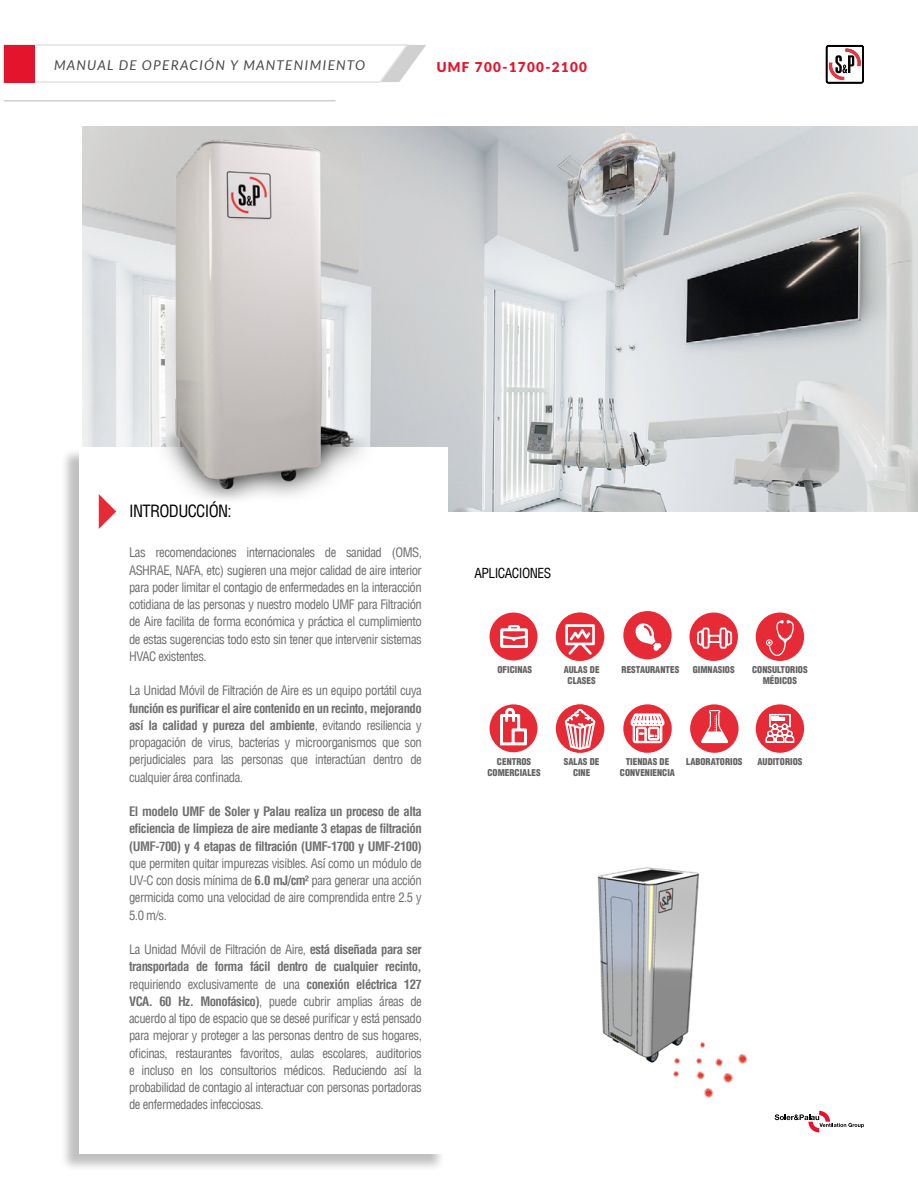
<style>
.page{position:relative;width:918px;height:1188px;background:#fff}
.page>*{position:absolute;margin:0;border:0;box-sizing:border-box;transform-origin:0 0}
.t1{font:condensed 16.5px "Helvetica LT";letter-spacing:-.04em;color:#000}
.t2{font:italic 13.5px "Lato";letter-spacing:.1em;color:#4a4a49}
.t3{font:900 13.5px "Lato";letter-spacing:.1em;color:#e4142d}
.t4{font:condensed 13.5px "Helvetica LT";letter-spacing:-.04em;color:#000}
.t5{font:condensed 12.75px/17.2px "Helvetica LT";letter-spacing:-.04em;color:#706f6f;text-align:justify}
.t6{font:700 condensed 12.75px/17.2px "Helvetica LT";letter-spacing:-.04em;color:#706f6f;text-align:justify}
.t7{font:900 condensed 9.15px/10.9px "Helvetica LT";color:#646363;text-align:center}
.s1{font-weight:700}
</style>
<div class="page">
<svg style="left:775px;top:1111px;width:89px;height:21px"></svg>
<svg style="left:3px;top:44px;width:423px;height:39px"></svg>
<hr style="left:4px;top:100px;width:331px;height:2px;background:#d0d0d0">
<svg style="left:825px;top:44px;width:39px;height:40px"></svg>
<img style="left:597px;top:867px;width:198px;height:247px">
<img style="left:83px;top:126px;width:835px;height:385px">
<div style="left:59px;top:448px;width:386px;height:724px;background:#000;opacity:.25"></div>
<div style="left:80px;top:447px;width:368px;height:707px;background:#fff"></div>
<div style="left:4px;top:45px;width:30px;height:37px;background:#e4142d"></div>
<img style="left:112px;top:100px;width:282px;height:412px">
<div style="left:490px;top:613px;width:47px;height:47px;background:#e62a36;border-radius:50%"></div>
<div style="left:490px;top:704px;width:47px;height:48px;background:#e62a36;border-radius:50%"></div>
<svg style="left:500px;top:625px;width:28px;height:23px"></svg>
<div style="left:556px;top:613px;width:48px;height:48px;background:#e62a36;border-radius:50%"></div>
<div style="left:556px;top:704px;width:48px;height:49px;background:#e62a36;border-radius:50%"></div>
<svg style="left:565px;top:624px;width:30px;height:31px"></svg>
<div style="left:690px;top:613px;width:48px;height:48px;background:#e62a36;border-radius:50%"></div>
<div style="left:756px;top:613px;width:48px;height:48px;background:#e62a36;border-radius:50%"></div>
<svg style="left:698px;top:627px;width:35px;height:22px"></svg>
<svg style="left:623px;top:704px;width:49px;height:49px"></svg>
<div style="left:690px;top:704px;width:49px;height:49px;background:#e62a36;border-radius:50%"></div>
<div style="left:756px;top:704px;width:48px;height:49px;background:#e62a36;border-radius:50%"></div>
<svg style="left:631px;top:708px;width:34px;height:35px"></svg>
<svg style="left:701px;top:710px;width:27px;height:33px"></svg>
<svg style="left:499px;top:706px;width:29px;height:47px"></svg>
<svg style="left:564px;top:708px;width:32px;height:45px"></svg>
<div style="left:623px;top:611px;width:49px;height:48px;background:#e62a36;border-radius:50%"></div>
<svg style="left:635px;top:623px;width:26px;height:28px"></svg>
<svg style="left:766px;top:620px;width:28px;height:36px"></svg>
<svg style="left:99px;top:494px;width:17px;height:35px"></svg>
<svg style="left:765px;top:714px;width:30px;height:29px"></svg>
<svg style="left:696px;top:1041px;width:53px;height:59px"></svg>
<svg style="left:673px;top:1058px;width:7px;height:7px"></svg>
<svg style="left:672px;top:1071px;width:7px;height:7px"></svg>
<p class="t2" style="left:54px;top:57px;width:312px">MANUAL DE OPERACIÓN Y MANTENIMIENTO</p>
<p class="t3" style="left:437px;top:59px;width:152px">UMF 700-1700-2100</p>
<p class="t1" style="left:129px;top:500px;width:104px">INTRODUCCIÓN:</p>
<p class="t5" style="left:129px;top:544px;width:294px">Las recomendaciones internacionales de sanidad (OMS, ASHRAE, NAFA, etc) sugieren una mejor calidad de aire interior para poder limitar el contagio de enfermedades en la interacción cotidiana de las personas y nuestro modelo UMF para Filtración de Aire facilita de forma económica y práctica el cumplimiento de estas sugerencias todo esto sin tener que intervenir sistemas HVAC existentes.</p>
<p class="t5" style="left:129px;top:682px;width:294px">La Unidad Móvil de Filtración de Aire es un equipo portátil cuya</p>
<p class="t5" style="left:129px;top:699px;width:294px"><span class="s1">función es purificar el aire contenido en un recinto, mejorando así la calidad y pureza del ambiente</span>, evitando resiliencia y propagación de virus, bacterias y microorganismos que son perjudiciales para las personas que interactúan dentro de cualquier área confinada.</p>
<p class="t6" style="left:129px;top:803px;width:294px">El modelo UMF de Soler y Palau realiza un proceso de alta eficiencia de limpieza de aire mediante 3 etapas de filtración (UMF-700) y 4 etapas de filtración (UMF-1700 y UMF-2100)</p>
<p class="t5" style="left:129px;top:854px;width:294px">que permiten quitar impurezas visibles. Así como un módulo de UV-C con dosis mínima de <span class="s1">6.0 mJ/cm²</span> para generar una acción germicida como una velocidad de aire comprendida entre 2.5 y 5.0 m/s.</p>
<p class="t5" style="left:129px;top:941px;width:294px">La Unidad Móvil de Filtración de Aire, <span class="s1">está diseñada para ser transportada de forma fácil dentro de cualquier recinto, </span>requiriendo exclusivamente de una <span class="s1">conexión eléctrica 127<br>VCA. 60 Hz. Monofásico)</span>, puede cubrir amplias áreas de acuerdo al tipo de espacio que se deseé purificar y está pensado para mejorar y proteger a las personas dentro de sus hogares, oficinas, restaurantes favoritos, aulas escolares, auditorios e incluso en los consultorios médicos. Reduciendo así la probabilidad de contagio al interactuar con personas portadoras de enfermedades infecciosas.</p>
<p class="t4" style="left:475px;top:565px;width:78px">APLICACIONES</p>
<p class="t7" style="left:497px;top:664px;width:36px">OFICINAS</p>
<p class="t7" style="left:564px;top:664px;width:37px">AULAS DE<br>CLASES</p>
<p class="t7" style="left:622px;top:664px;width:59px">RESTAURANTES</p>
<p class="t7" style="left:693px;top:664px;width:43px">GIMNASIOS</p>
<p class="t7" style="left:752px;top:664px;width:57px">CONSULTORIOS<br>MÉDICOS</p>
<p class="t7" style="left:488px;top:756px;width:55px">CENTROS<br>COMERCIALES</p>
<p class="t7" style="left:620px;top:756px;width:57px">TIENDAS DE<br>CONVENIENCIA</p>
<p class="t7" style="left:686px;top:756px;width:58px">LABORATORIOS</p>
<p class="t7" style="left:757px;top:756px;width:46px">AUDITORIOS</p>
<p class="t7" style="left:564px;top:756px;width:37px">SALAS DE<br>CINE</p>
</div>
